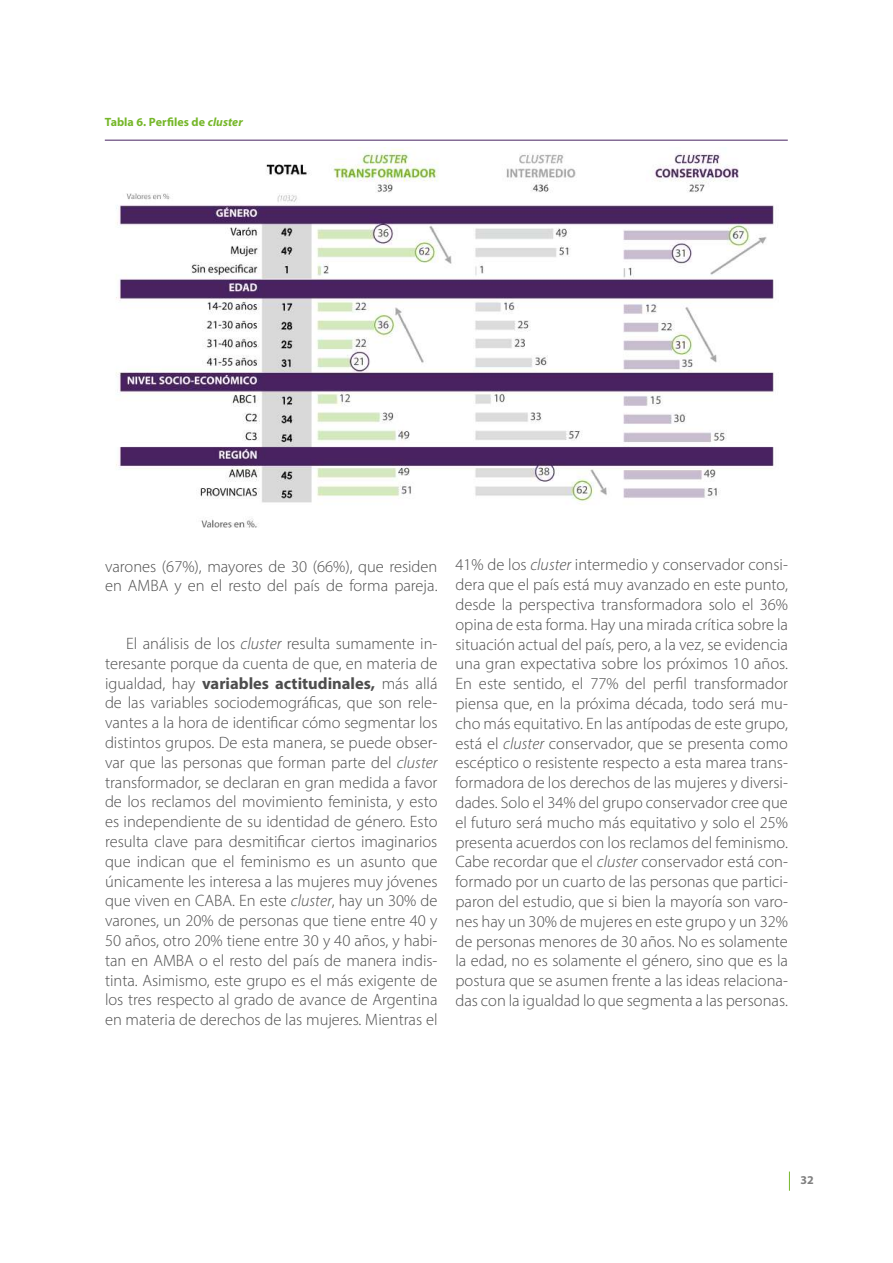
<style>
.page{position:relative;width:893px;height:1263px;background:#fff}
.page>*{position:absolute;margin:0;border:0;box-sizing:border-box;transform-origin:0 0}
.t1{font:300 16.5px/19.8px "Myriad Pro";color:#4d4d4d;text-align:justify}
.t2{font:700 12px "Myriad Pro";letter-spacing:.005em;color:#76b72a}
.t3{font:700 12px "Myriad Pro";color:#808080}
.s1{font-style:italic}
.s2{font-weight:700}
</style>
<div class="page">
<svg style="left:789px;top:1171px;width:1px;height:20px"></svg>
<img style="left:116px;top:148px;width:658px;height:380px">
<hr style="left:105px;top:140px;width:683px;height:1px;background:#482361">
<p class="t2" style="left:105px;top:114px;width:139px">Tabla 6. Perfiles de <span class="s1">cluster</span></p>
<p class="t1" style="left:105px;top:556px;width:334px">varones (67%), mayores de 30 (66%), que residen en AMBA y en el resto del país de forma pareja.</p>
<p class="t1" style="left:105px;top:633px;width:334px;text-indent:21px">El análisis de los <span class="s1">cluster</span> resulta sumamente in&shy;teresante porque da cuenta de que, en materia de igualdad, hay <span class="s2">variables actitudinales,</span> más allá de las variables sociodemográficas, que son rele&shy;vantes a la hora de identificar cómo segmentar los distintos grupos. De esta manera, se puede obser&shy;var que las personas que forman parte del <span class="s1">cluster </span>transformador, se declaran en gran medida a favor de los reclamos del movimiento feminista, y esto es independiente de su identidad de género. Esto resulta clave para desmitificar ciertos imaginarios que indican que el feminismo es un asunto que únicamente les interesa a las mujeres muy jóvenes que viven en CABA. En este <span class="s1">cluster</span>, hay un 30% de varones, un 20% de personas que tiene entre 40 y 50 años, otro 20% tiene entre 30 y 40 años, y habi&shy;tan en AMBA o el resto del país de manera indis&shy;tinta. Asimismo, este grupo es el más exigente de los tres respecto al grado de avance de Argentina en materia de derechos de las mujeres. Mientras el</p>
<p class="t1" style="left:455px;top:555px;width:334px">4 1% de los <span class="s1">cluster</span> intermedio y conservador consi&shy;dera que el país está muy avanzado en este punto, desde la perspectiva transformadora solo el 36% opina de esta forma. Hay una mirada crítica sobre la situación actual del país, pero, a la vez, se evidencia una gran expectativa sobre los próximos 10 años.<br>En este sentido, el 77% del perfil transformador piensa que, en la próxima década, todo será mu&shy;cho más equitativo. En las antípodas de este grupo, está el <span class="s1">cluster</span> conservador, que se presenta como escéptico o resistente respecto a esta marea trans&shy;formadora de los derechos de las mujeres y diversi&shy;dades. Solo el 34% del grupo conservador cree que el futuro será mucho más equitativo y solo el 25% presenta acuerdos con los reclamos del feminismo.<br>Cabe recordar que el <span class="s1">cluster</span> conservador está con&shy;formado por un cuarto de las personas que partici&shy;paron del estudio, que si bien la mayoría son varo&shy;nes hay un 30% de mujeres en este grupo y un 32% de personas menores de 30 años. No es solamente la edad, no es solamente el género, sino que es la postura que se asumen frente a las ideas relaciona&shy;das con la igualdad lo que segmenta a las personas.</p>
<p class="t3" style="left:801px;top:1172px;width:15px">32</p>
</div>
